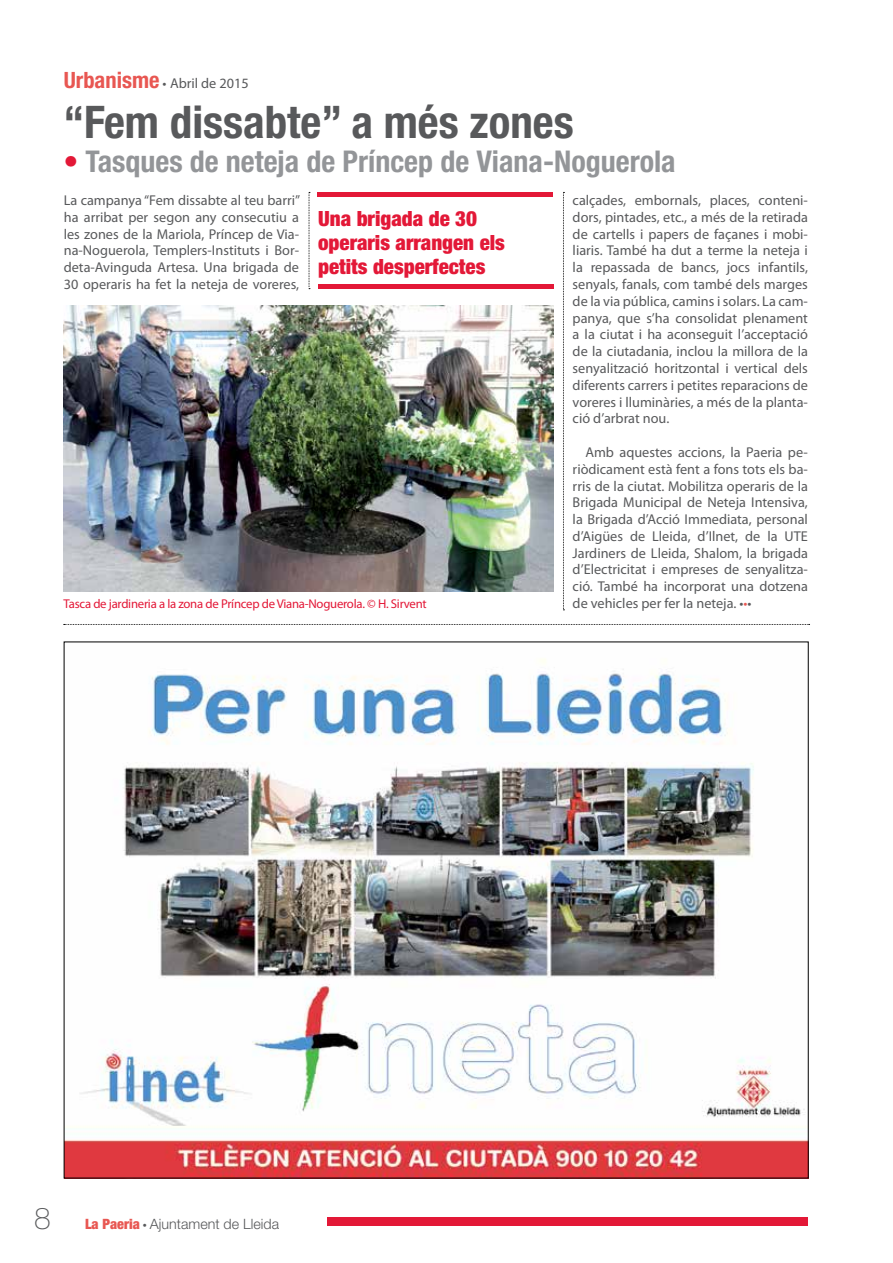
<style>
.page{position:relative;width:893px;height:1263px;background:#fff}
.page>*{position:absolute;margin:0;border:0;box-sizing:border-box;transform-origin:0 0}
.t1{font:700 condensed 45px "Helvetica Neue LT Std";color:#58595b}
.t2{font:700 condensed 30px "Helvetica Neue LT Std";color:#939598}
.t3{font:900 condensed 21px/24px "Helvetica Neue LT Std";color:#e31837}
.t4{font:14.25px/16.8px "Myriad Pro";color:#58595b;text-align:justify}
.t5{font:300 14.25px "Helvetica Neue LT Std";color:#58595b}
.t6{font:12.75px "Myriad Pro";letter-spacing:-.02em;color:#e31837}
.s1{font-family:"Helvetica Neue LT Std";font-weight:700;font-stretch:condensed;font-size:22.5px;color:#e85752}
.s2{color:#e31837}
.s3{color:#e85752}
.s4{font-weight:100;font-size:30px}
.s5{font-weight:900;font-stretch:condensed;color:#e85752}
.s6{font-family:"Myriad Pro";font-weight:400}
</style>
<div class="page">
<div style="left:327px;top:1217px;width:481px;height:9px;background:#e31837"></div>
<img style="left:66px;top:659px;width:741px;height:517px">
<svg style="left:64px;top:624px;width:746px;height:1px"></svg>
<svg style="left:563px;top:192px;width:1px;height:418px"></svg>
<svg style="left:309px;top:192px;width:1px;height:97px"></svg>
<img style="left:64px;top:306px;width:490px;height:285px">
<div style="left:318px;top:192px;width:235px;height:5px;background:#e31837"></div>
<div style="left:318px;top:284px;width:235px;height:5px;background:#e31837"></div>
<p class="t4" style="left:64px;top:74px;width:186px"><span class="s1">Urbanisme</span> • Abril de 2015</p>
<h1 class="t1" style="left:63px;top:95px;width:512px">“Fem dissabte” a més zones</h1>
<h2 class="t2" style="left:63px;top:143px;width:614px"><span class="s2">•</span> Tasques de neteja de Príncep de Viana-Noguerola</h2>
<p class="t4" style="left:64px;top:192px;width:238px">La campanya “Fem dissabte al teu barri” ha arribat per segon any consecutiu a les zones de la Mariola, Príncep de Via&shy;na-Noguerola, Templers-Instituts i Bor&shy;deta-Avinguda Artesa. Una brigada de 30 operaris ha fet la neteja de voreres,</p>
<p class="t4" style="left:573px;top:192px;width:237px">calçades, embornals, places, conteni&shy;dors, pintades, etc., a més de la retirada de cartells i papers de façanes i mobi&shy;liaris. També ha dut a terme la neteja i la repassada de bancs, jocs infantils, senyals, fanals, com també dels marges de la via pública, camins i solars. La cam&shy;panya, que s’ha consolidat plenament a la ciutat i ha aconseguit l’acceptació de la ciutadania, inclou la millora de la senyalització horitzontal i vertical dels diferents carrers i petites reparacions de voreres i lluminàries, a més de la planta&shy;ció d’arbrat nou.</p>
<p class="t4" style="left:573px;top:443px;width:237px;text-indent:13px">Amb aquestes accions, la Paeria pe&shy;riòdicament està fent a fons tots els ba&shy;rris de la ciutat. Mobilitza operaris de la Brigada Municipal de Neteja Intensiva, la Brigada d’Acció Immediata, personal d’Aigües de Lleida, d’Ilnet, de la UTE Jardiners de Lleida, Shalom, la brigada d’Electricitat i empreses de senyalitza&shy;ció. També ha incorporat una dotzena de vehicles per fer la neteja. •<span class="s3">•</span>•</p>
<h3 class="t3" style="left:318px;top:206px;width:188px">Una brigada de 30 operaris arrangen els petits desperfectes</h3>
<p class="t6" style="left:64px;top:596px;width:365px">Tasca de jardineria a la zona de Príncep de Viana-Noguerola. © H. Sirvent</p>
<p class="t5" style="left:34px;top:1215px;width:246px"><span class="s4">8</span> <span class="s5">La Paeria</span> <span class="s6">•</span> Ajuntament de Lleida</p>
</div>
